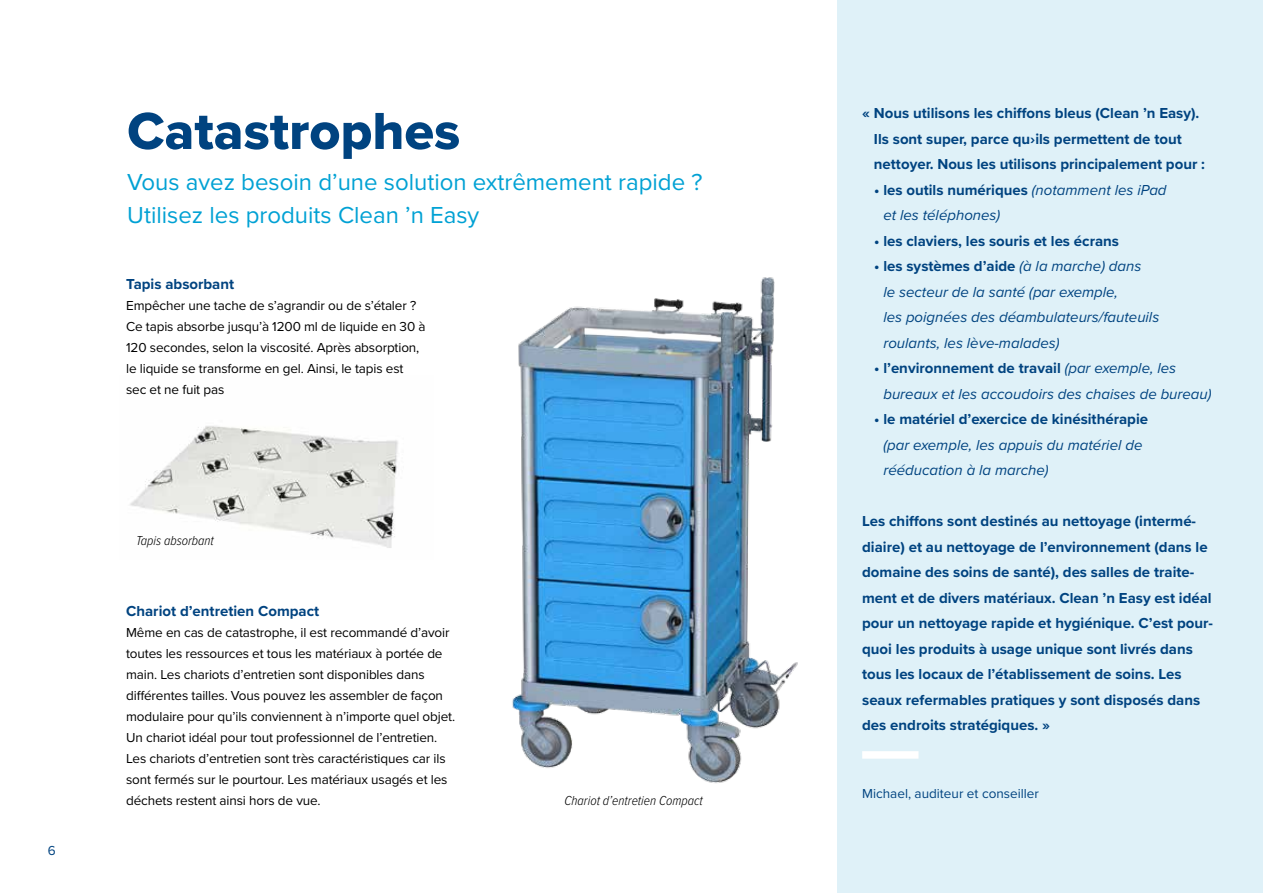
<style>
.page{position:relative;width:1263px;height:893px;background:#fff}
.page>*{position:absolute;margin:0;border:0;box-sizing:border-box;transform-origin:0 0}
.t1{font:54px "Proxima Nova Extrabld";color:#004380}
.t2{font:24px/33px "Proxima Nova";color:#00a1d4}
.t3{font:700 15px/25.5px "Proxima Nova";color:#004380}
.t4{font:italic 15px/25.5px "Proxima Nova";color:#004380}
.t5{font:13.5px/21px "Proxima Nova";letter-spacing:-.01em;color:#000}
.t6{font:italic 300 13.5px "Proxima Nova Cond";color:#000}
.t7{font:13.5px "Proxima Nova";color:#004380}
.s1{font-weight:700;font-style:normal}
</style>
<div class="page">
<div style="left:838px;top:0;width:425px;height:893px;background:#dff1f8"></div>
<div style="left:862px;top:751px;width:56px;height:8px;background:#fff"></div>
<img style="left:130px;top:426px;width:268px;height:122px">
<img style="left:512px;top:244px;width:326px;height:548px">
<p class="t7" style="left:48px;top:841px;width:9px">6</p>
<h1 class="t1" style="left:127px;top:91px;width:334px">Catastrophes</h1>
<h2 class="t2" style="left:127px;top:165px;width:577px">Vous avez besoin d’une solution extrêmement rapide ?<br>Utilisez les produits Clean ’n Easy</h2>
<p class="t3" style="left:126px;top:271px;width:110px">Tapis absorbant</p>
<p class="t5" style="left:126px;top:295px;width:301px">Empêcher une tache de s’agrandir ou de s’étaler ?<br>Ce tapis absorbe jusqu’à 1200 ml de liquide en 30 à 120 secondes, selon la viscosité. Après absorption, le liquide se transforme en gel. Ainsi, le tapis est sec et ne fuit pas</p>
<p class="t6" style="left:136px;top:531px;width:79px">Tapis absorbant</p>
<p class="t3" style="left:126px;top:598px;width:195px">Chariot d’entretien Compact</p>
<p class="t5" style="left:126px;top:622px;width:330px">Même en cas de catastrophe, il est recommandé d’avoir toutes les ressources et tous les matériaux à portée de main. Les chariots d’entretien sont disponibles dans différentes tailles. Vous pouvez les assembler de façon modulaire pour qu’ils conviennent à n’importe quel objet.<br>Un chariot idéal pour tout professionnel de l’entretien.<br>Les chariots d’entretien sont très caractéristiques car ils sont fermés sur le pourtour. Les matériaux usagés et les déchets restent ainsi hors de vue.</p>
<p class="t6" style="left:564px;top:791px;width:140px">Chariot d’entretien Compact</p>
<p class="t3" style="left:874px;top:100px;width:333px;text-indent:-12px">« Nous utilisons les chiffons bleus (Clean ’n Easy).<br>Ils sont super, parce qu›ils permettent de tout nettoyer. Nous les utilisons principalement pour :</p>
<p class="t4" style="left:883px;top:176px;width:285px;text-indent:-9px"><span class="s1">• les outils numériques</span> (notamment les iPad et les téléphones)</p>
<p class="t3" style="left:874px;top:228px;width:246px">• les claviers, les souris et les écrans</p>
<p class="t4" style="left:883px;top:253px;width:277px;text-indent:-9px"><span class="s1">• les systèmes d’aide</span> (à la marche) dans<br>le secteur de la santé (par exemple,<br>les poignées des déambulateurs/fauteuils roulants, les lève-malades)</p>
<p class="t4" style="left:883px;top:355px;width:330px;text-indent:-9px"><span class="s1">• l’environnement de travail</span> (par exemple, les bureaux et les accoudoirs des chaises de bureau)</p>
<p class="t3" style="left:874px;top:406px;width:275px">• le matériel d’exercice de kinésithérapie</p>
<p class="t4" style="left:883px;top:431px;width:261px">(par exemple, les appuis du matériel de rééducation à la marche)</p>
<p class="t3" style="left:862px;top:508px;width:352px">Les chiffons sont destinés au nettoyage (intermé&shy;diaire) et au nettoyage de l’environnement (dans le domaine des soins de santé), des salles de traite&shy;ment et de divers matériaux. Clean ’n Easy est idéal pour un nettoyage rapide et hygiénique. C’est pour&shy;quoi les produits à usage unique sont livrés dans tous les locaux de l’établissement de soins. Les seaux refermables pratiques y sont disposés dans des endroits stratégiques. »</p>
<p class="t7" style="left:862px;top:783px;width:178px">Michael, auditeur et conseiller</p>
</div>
